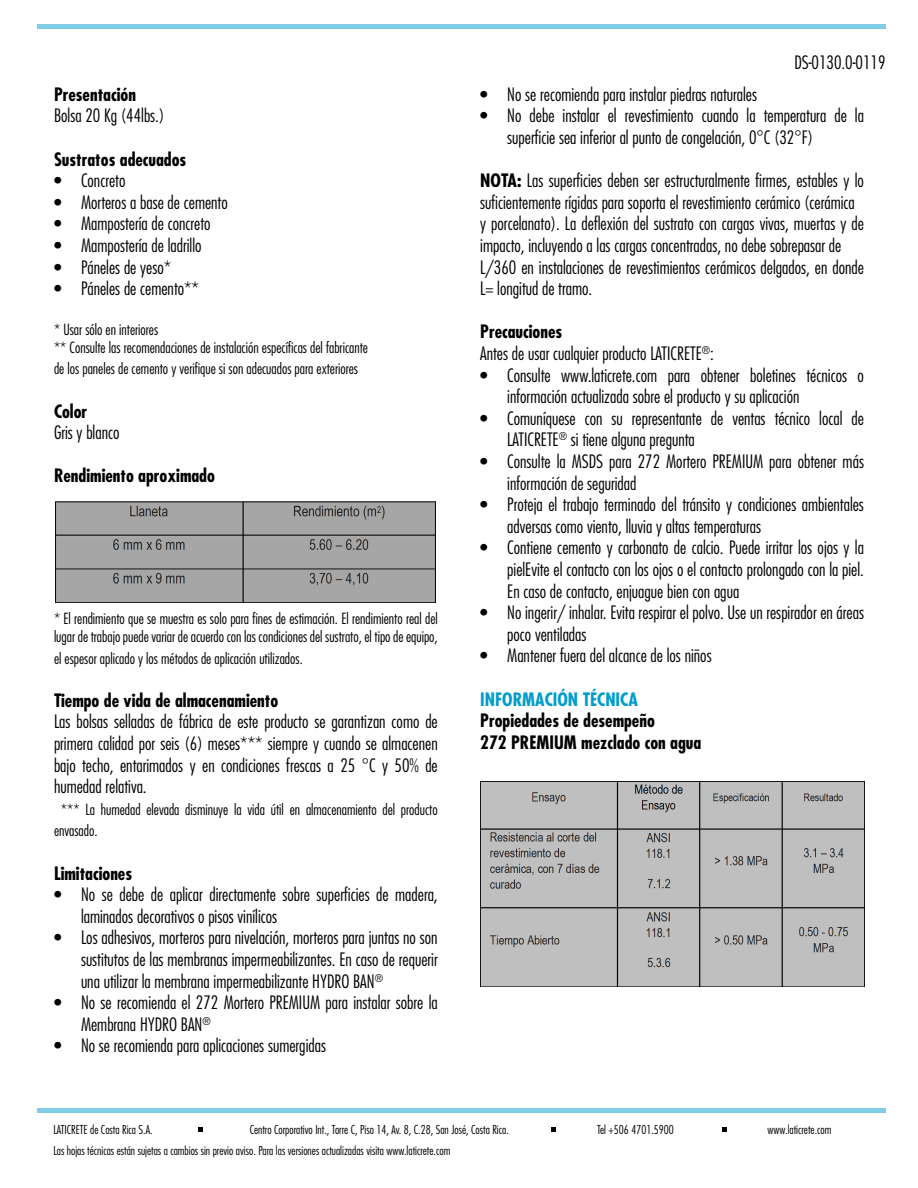
<style>
.page{position:relative;width:918px;height:1188px;background:#fff}
.page>*{position:absolute;margin:0;border:0;box-sizing:border-box;transform-origin:0 0}
.t1{font:300 condensed 18px/21.6px "Futura Std";color:#000}
.t2{font:700 condensed 18px/21.6px "Futura Std";color:#000}
.t3{font:700 condensed 18px "Futura Std";color:#009dcc}
.t4{font:300 condensed 15px/18px "Futura Std";color:#000}
.t5{font:300 condensed 12px "Futura Std";color:#000}
.s1{font-weight:700}
</style>
<div class="page">
<div style="left:37px;top:24px;width:849px;height:5px;background:#80cee5"></div>
<div style="left:37px;top:1108px;width:849px;height:5px;background:#80cee5"></div>
<svg style="left:198px;top:1127px;width:5px;height:5px"></svg>
<svg style="left:551px;top:1127px;width:5px;height:5px"></svg>
<svg style="left:722px;top:1127px;width:5px;height:5px"></svg>
<img style="left:56px;top:502px;width:379px;height:100px">
<img style="left:480px;top:782px;width:385px;height:205px">
<p class="t2" style="left:54px;top:83px;width:83px">Presentación</p>
<p class="t1" style="left:54px;top:105px;width:112px">Bolsa 20 Kg (44lbs.)</p>
<p class="t2" style="left:54px;top:148px;width:134px">Sustratos adecuados</p>
<p class="t1" style="left:54px;top:170px;width:73px">• Concreto</p>
<p class="t1" style="left:54px;top:191px;width:175px">• Morteros a base de cemento</p>
<p class="t1" style="left:54px;top:213px;width:158px">• Mampostería de concreto</p>
<p class="t1" style="left:54px;top:234px;width:149px">• Mampostería de ladrillo</p>
<p class="t1" style="left:54px;top:256px;width:119px">• Páneles de yeso*</p>
<p class="t1" style="left:54px;top:278px;width:147px">• Páneles de cemento**</p>
<p class="t4" style="left:54px;top:320px;width:316px">* Usar sólo en interiores<br>** Consulte las recomendaciones de instalación específicas del fabricante</p>
<p class="t4" style="left:54px;top:360px;width:306px">de los paneles de cemento y verifique si son adecuados para exteriores</p>
<p class="t2" style="left:54px;top:400px;width:35px">Color</p>
<p class="t1" style="left:54px;top:422px;width:67px">Gris y blanco</p>
<p class="t2" style="left:54px;top:465px;width:162px">Rendimiento aproximado</p>
<p class="t4" style="left:54px;top:610px;width:385px">* El rendimiento que se muestra es solo para fines de estimación. El rendimiento real del lugar de trabajo puede variar de acuerdo con las condiciones del sustrato, el tipo de equipo,</p>
<p class="t4" style="left:54px;top:649px;width:250px">el espesor aplicado y los métodos de aplicación utilizados.</p>
<p class="t2" style="left:54px;top:690px;width:226px">Tiempo de vida de almacenamiento</p>
<p class="t1" style="left:54px;top:711px;width:385px;text-align:justify">Las bolsas selladas de fábrica de este producto se garantizan como de primera calidad por seis (6) meses*** siempre y cuando se almacenen bajo techo, entarimados y en condiciones frescas a 25 °C y 50% de humedad relativa.</p>
<p class="t4" style="left:54px;top:799px;width:385px;line-height:21.6px;text-indent:7px">*** La humedad elevada disminuye la vida útil en almacenamiento del producto envasado.</p>
<p class="t2" style="left:54px;top:862px;width:80px">Limitaciones</p>
<p class="t1" style="left:81px;top:884px;width:358px;text-indent:-27px">• No se debe de aplicar directamente sobre superficies de madera, laminados decorativos o pisos vinílicos</p>
<p class="t1" style="left:81px;top:927px;width:358px;text-align:justify;text-indent:-27px">• Los adhesivos, morteros para nivelación, morteros para juntas no son sustitutos de las membranas impermeabilizantes. En caso de requerir una utilizar la membrana impermeabilizante HYDRO BAN<sup>®</sup></p>
<p class="t1" style="left:81px;top:992px;width:358px;text-indent:-27px">• No se recomienda el 272 Mortero PREMIUM para instalar sobre la<br>Membrana HYDRO BAN<sup>®</sup></p>
<p class="t1" style="left:54px;top:1035px;width:274px">• No se recomienda para aplicaciones sumergidas</p>
<p class="t1" style="left:794px;top:51px;width:93px">DS-0130.0-0119</p>
<p class="t1" style="left:480px;top:83px;width:278px">• No se recomienda para instalar piedras naturales</p>
<p class="t1" style="left:507px;top:105px;width:358px;text-indent:-27px">• No debe instalar el revestimiento cuando la temperatura de la superficie sea inferior al punto de congelación, 0°C (32°F)</p>
<p class="t1" style="left:480px;top:170px;width:385px"><span class="s1">NOTA:</span> Las superficies deben ser estructuralmente firmes, estables y lo suficientemente rígidas para soporta el revestimiento cerámico (cerámica y porcelanato). La deflexión del sustrato con cargas vivas, muertas y de impacto, incluyendo a las cargas concentradas, no debe sobrepasar de L/360 en instalaciones de revestimientos cerámicos delgados, en donde L= longitud de tramo.</p>
<p class="t1" style="left:480px;top:321px;width:235px"><span class="s1">Precauciones<br></span>Antes de usar cualquier producto LATICRETE<sup>®</sup>:</p>
<p class="t1" style="left:507px;top:364px;width:358px;text-indent:-27px">• Consulte www.laticrete.com para obtener boletines técnicos o información actualizada sobre el producto y su aplicación</p>
<p class="t1" style="left:507px;top:407px;width:358px;text-indent:-27px">• Comuníquese con su representante de ventas técnico local de<br>LATICRETE<sup>®</sup> si tiene alguna pregunta</p>
<p class="t1" style="left:507px;top:450px;width:358px;text-indent:-27px">• Consulte la MSDS para 272 Mortero PREMIUM para obtener más información de seguridad</p>
<p class="t1" style="left:507px;top:494px;width:358px;text-indent:-27px">• Proteja el trabajo terminado del tránsito y condiciones ambientales adversas como viento, lluvia y altas temperaturas</p>
<p class="t1" style="left:507px;top:537px;width:358px;text-align:justify;text-indent:-27px">• Contiene cemento y carbonato de calcio. Puede irritar los ojos y la pielEvite el contacto con los ojos o el contacto prolongado con la piel.<br>En caso de contacto, enjuague bien con agua</p>
<p class="t1" style="left:507px;top:602px;width:358px;text-indent:-27px">• No ingerir/ inhalar. Evita respirar el polvo. Use un respirador en áreas poco ventiladas</p>
<p class="t1" style="left:480px;top:645px;width:233px">• Mantener fuera del alcance de los niños</p>
<p class="t3" style="left:480px;top:688px;width:159px">INFORMACIÓN TÉCNICA</p>
<p class="t2" style="left:480px;top:710px;width:223px">Propiedades de desempeño<br>272 PREMIUM mezclado con agua</p>
<p class="t5" style="left:53px;top:1122px;width:101px">LATICRETE de Costa Rica S.A.</p>
<p class="t5" style="left:250px;top:1122px;width:261px">Centro Corporativo Int., Torre C, Piso 14, Av. 8, C.28, San José, Costa Rica.</p>
<p class="t5" style="left:597px;top:1122px;width:78px">Tel +506 4701.5900</p>
<p class="t5" style="left:768px;top:1122px;width:65px">www.laticrete.com</p>
<p class="t5" style="left:53px;top:1143px;width:399px">Las hojas técnicas están sujetas a cambios sin previo aviso. Para las versiones actualizadas visita www.laticrete.com</p>
</div>
